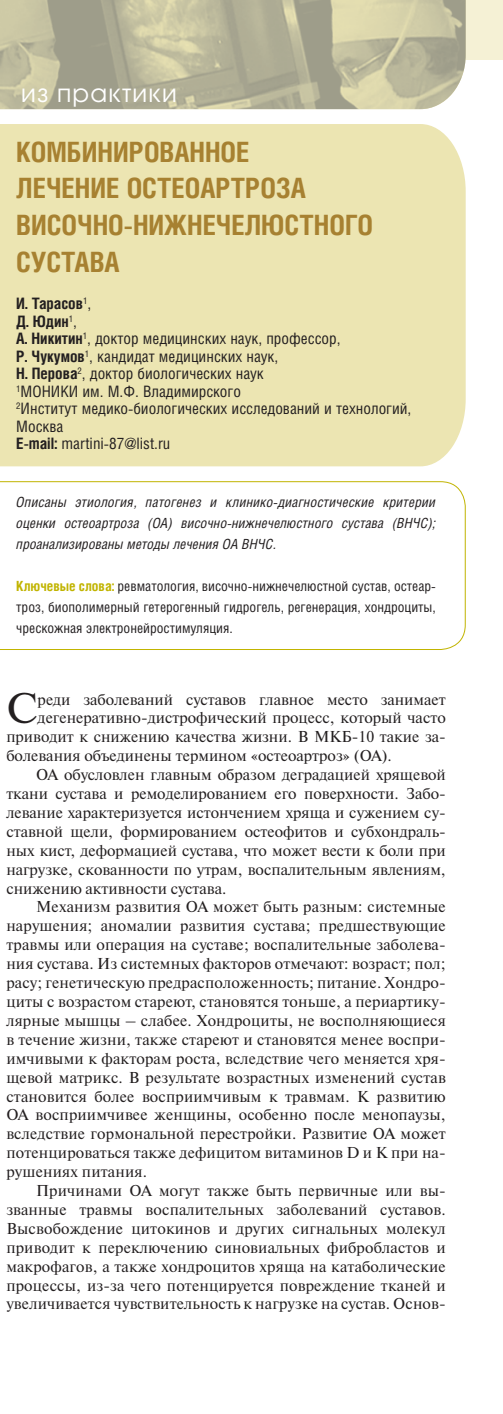
<style>
.page{position:relative;width:503px;height:1414px;background:#fff}
.page>*{position:absolute;margin:0;border:0;box-sizing:border-box;transform-origin:0 0}
.t1{font:42.7px "Newton C";color:#231f20}
.t2{font:700 28px/36.8px "Helios Cond";color:#a78131}
.t3{font:24.5px "Avant Garde Gothic C";letter-spacing:.05em;color:#fff}
.t4{font:15.75px "Newton C";letter-spacing:.01em;color:#231f20}
.t5{font:15.75px/17.5px "Helios Cond";color:#231f20}
.t6{font:14px/21px "Helios Cond";color:#231f20;text-align:justify}
.t7{font:italic 14px/21px "Helios Cond";color:#231f20;text-align:justify}
.s1{font-weight:700}
.s2{font-weight:700;color:#c1b400}
</style>
<div class="page">
<div style="left:0;top:0;width:502px;height:60px;background:#f5f1d5"></div>
<div style="left:0;top:124px;width:465px;height:342px;background:#ece5b2"></div>
<svg style="left:0;top:481px;width:466px;height:169px"></svg>
<svg style="left:0;top:0;width:420px;height:109px;background:#b9b69a"></svg>
<img style="left:420px;top:0;width:45px;height:109px">
<h3 class="t3" style="left:21px;top:81px;width:157px">из практики</h3>
<h2 class="t2" style="left:16px;top:136px;width:358px">КОМБИНИРОВАННОЕ<br>ЛЕЧЕНИЕ ОСТЕОАРТРОЗА<br>ВИСОЧНО-НИЖНЕЧЕЛЮСТНОГО<br>СУСТАВА</h2>
<p class="t5" style="left:16px;top:297px;width:396px"><span class="s1">И. Тарасов</span><sup>1</sup>,<br><span class="s1">Д. Юдин</span><sup>1</sup>,<br><span class="s1">А. Никитин</span><sup>1</sup>, доктор медицинских наук, профессор,<br><span class="s1">Р. Чукумов</span><sup>1</sup>, кандидат медицинских наук,<br><span class="s1">Н. Перова</span><sup>2</sup>, доктор биологических наук<br><sup>1</sup>МОНИКИ им. М.Ф. Владимирского<br><sup>2</sup>Институт медико-биологических исследований и технологий,<br>Москва<br><span class="s1">E-mail:</span> martini-87@list.ru</p>
<p class="t7" style="left:16px;top:493px;width:421px">Описаны этиология, патогенез и клинико-диагностические критерии оценки остеоартроза (ОА) височно-нижнечелюстного сустава (ВНЧС); проанализированы методы лечения ОА ВНЧС.</p>
<p class="t6" style="left:16px;top:577px;width:421px"><span class="s2">Ключевые слова:</span> ревматология, височно-нижнечелюстной сустав, остеар&shy;троз, биополимерный гетерогенный гидрогель, регенерация, хондроциты, чрескожная электронейростимуляция.</p>
<h1 class="t1" style="left:6px;top:693px;width:33px">С</h1>
<p class="t4" style="left:38px;top:693px;width:409px">реди заболеваний суставов главное место занимает</p>
<p class="t4" style="left:38px;top:712px;width:409px">дегенеративно-дистрофический процесс, который часто</p>
<p class="t4" style="left:6px;top:731px;width:441px">приводит к снижению качества жизни. В МКБ-10 такие за-</p>
<p class="t4" style="left:6px;top:750px;width:387px">болевания объединены термином «остеоартроз» (ОА).</p>
<p class="t4" style="left:36px;top:769px;width:411px">ОА обусловлен главным образом деградацией хрящевой</p>
<p class="t4" style="left:6px;top:788px;width:441px">ткани сустава и ремоделированием его поверхности. Забо-</p>
<p class="t4" style="left:6px;top:807px;width:441px">левание характеризуется истончением хряща и сужением су-</p>
<p class="t4" style="left:6px;top:826px;width:441px">ставной щели, формированием остеофитов и субхондраль-</p>
<p class="t4" style="left:6px;top:844px;width:441px">ных кист, деформацией сустава, что может вести к боли при</p>
<p class="t4" style="left:6px;top:863px;width:441px">нагрузке, скованности по утрам, воспалительным явлениям,</p>
<p class="t4" style="left:6px;top:882px;width:221px">снижению активности сустава.</p>
<p class="t4" style="left:36px;top:901px;width:411px">Механизм развития ОА может быть разным: системные</p>
<p class="t4" style="left:6px;top:920px;width:441px">нарушения; аномалии развития сустава; предшествующие</p>
<p class="t4" style="left:6px;top:939px;width:441px">травмы или операция на суставе; воспалительные заболева-</p>
<p class="t4" style="left:6px;top:958px;width:441px">ния сустава. Из системных факторов отмечают: возраст; пол;</p>
<p class="t4" style="left:6px;top:977px;width:441px">расу; генетическую предрасположенность; питание. Хондро-</p>
<p class="t4" style="left:6px;top:996px;width:441px">циты с возрастом стареют, становятся тоньше, а периартику-</p>
<p class="t4" style="left:6px;top:1015px;width:441px">лярные мышцы – слабее. Хондроциты, не восполняющиеся</p>
<p class="t4" style="left:6px;top:1033px;width:441px">в течение жизни, также стареют и становятся менее воспри-</p>
<p class="t4" style="left:6px;top:1052px;width:441px">имчивыми к факторам роста, вследствие чего меняется хря-</p>
<p class="t4" style="left:6px;top:1071px;width:441px">щевой матрикс. В результате возрастных изменений сустав</p>
<p class="t4" style="left:6px;top:1090px;width:441px">становится более восприимчивым к травмам. К развитию</p>
<p class="t4" style="left:6px;top:1109px;width:441px">ОА восприимчивее женщины, особенно после менопаузы,</p>
<p class="t4" style="left:6px;top:1128px;width:441px">вследствие гормональной перестройки. Развитие ОА может</p>
<p class="t4" style="left:6px;top:1147px;width:441px">потенцироваться также дефицитом витаминов D и K при на-</p>
<p class="t4" style="left:6px;top:1166px;width:142px">рушениях питания.</p>
<p class="t4" style="left:36px;top:1185px;width:411px">Причинами ОА могут также быть первичные или вы-</p>
<p class="t4" style="left:6px;top:1204px;width:441px">званные травмы воспалительных заболеваний суставов.</p>
<p class="t4" style="left:6px;top:1222px;width:441px">Высвобождение цитокинов и других сигнальных молекул</p>
<p class="t4" style="left:6px;top:1241px;width:441px">приводит к переключению синовиальных фибробластов и</p>
<p class="t4" style="left:6px;top:1260px;width:441px">макрофагов, а также хондроцитов хряща на катаболические</p>
<p class="t4" style="left:6px;top:1279px;width:441px">процессы, из-за чего потенцируется повреждение тканей и</p>
<p class="t4" style="left:6px;top:1298px;width:441px">увеличивается чувствительность к нагрузке на сустав. Основ-</p>
</div>
